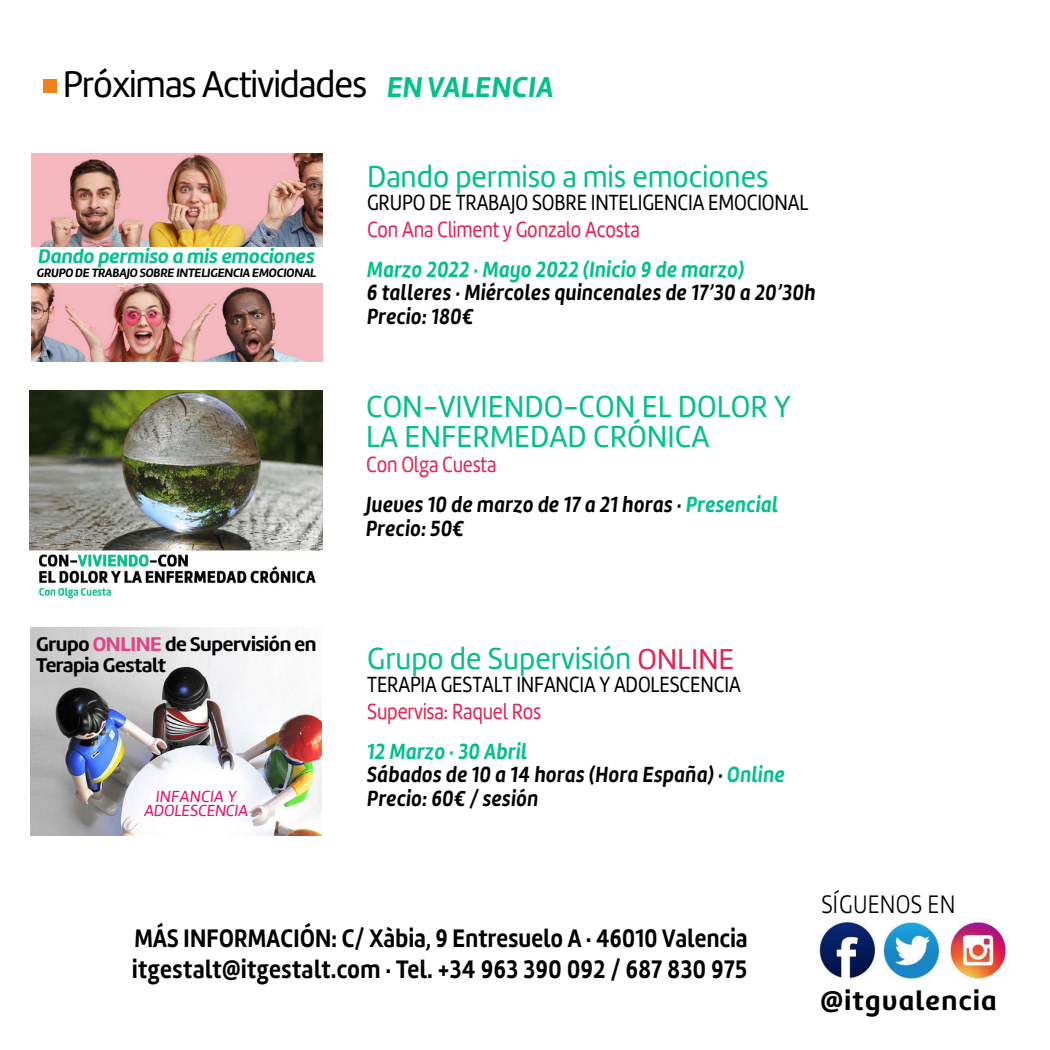
<style>
.page{position:relative;width:1050px;height:1050px;background:#fff}
.page>*{position:absolute;margin:0;border:0;box-sizing:border-box;transform-origin:0 0}
.t1{font:38.5px "Marine";letter-spacing:-.025em;color:#000;scale:.95 1}
.t2{font:31.5px/29.8px "Marine";color:#00c08c;scale:.95 1}
.t3{font:700 28px "Marine UP";letter-spacing:.05em;color:#000}
.t4{font:700 26.25px/31.5px "Marine";letter-spacing:.015em;color:#000;scale:.85 1}
.t5{font:300 26.25px "Marine";letter-spacing:.01em;color:#000;scale:.85 1}
.t6{font:italic 700 22.75px/23.7px "Marine";letter-spacing:.025em;color:#000;scale:.87 1}
.t7{font:22.75px "Marine";letter-spacing:-.01em;color:#000;scale:.85 1}
.t8{font:22.75px "Marine";letter-spacing:-.01em;color:#e52355;scale:.85 1}
.t9{font:italic 700 22.75px "Marine";letter-spacing:.025em;color:#00c08c;scale:.87 1}
.t10{font:700 20.56px/20.6px "Marine";letter-spacing:-.015em;color:#000}
.t11{font:italic 700 20.39px "Marine";color:#00c08c}
.t12{font:16.62px/14.2px "Marine Regular Oblicua";letter-spacing:-.015em;color:#e1136d;text-align:center}
.t13{font:12.51px "Marine Bold Oblicua";letter-spacing:-.015em;color:#000}
.s1{font-family:"Marine Bold Oblicua";font-size:29.75px;color:#00c08c}
.s2{color:#e34188}
.s3{color:#00c08c}
.s4{font-size:29.75px;color:#e52355}
</style>
<div class="page">
<img style="left:29px;top:391px;width:293px;height:208px">
<img style="left:31px;top:283px;width:291px;height:79px">
<img style="left:31px;top:153px;width:291px;height:94px">
<img style="left:31px;top:627px;width:291px;height:208px">
<div style="left:44px;top:80px;width:13px;height:13px;background:#f48118"></div>
<img style="left:816px;top:920px;width:194px;height:59px">
<h1 class="t1" style="left:63px;top:59px;width:518px">Próximas Actividades <span class="s1">EN VALENCIA</span></h1>
<h2 class="t2" style="left:367px;top:162px;width:424px">Dando permiso a mis emociones</h2>
<p class="t7" style="left:367px;top:188px;width:521px">GRUPO DE TRABAJO SOBRE INTELIGENCIA EMOCIONAL</p>
<p class="t11" style="left:38px;top:243px;width:278px">Dando permiso a mis emociones</p>
<p class="t13" style="left:37px;top:265px;width:281px">GRUPO DE TRABAJO SOBRE INTELIGENCIA EMOCIONAL</p>
<p class="t10" style="left:36px;top:634px;width:282px">Grupo <span class="s2">ONLINE</span> de Supervisión en<br>Terapia Gestalt</p>
<p class="t12" style="left:144px;top:789px;width:105px">INFANCIA Y<br>ADOLESCENCIA</p>
<p class="t8" style="left:367px;top:215px;width:322px">Con Ana Climent y Gonzalo Acosta</p>
<p class="t9" style="left:367px;top:254px;width:435px">Marzo 2022 · Mayo 2022 (Inicio 9 de marzo)</p>
<p class="t6" style="left:367px;top:281px;width:517px">6 talleres · Miércoles quincenales de 17’30 a 20’30h<br>Precio: 180€</p>
<h2 class="t2" style="left:366px;top:392px;width:448px">CON-VIVIENDO-CON EL DOLOR Y<br>LA ENFERMEDAD CRÓNICA</h2>
<p class="t8" style="left:366px;top:450px;width:155px">Con Olga Cuesta</p>
<p class="t6" style="left:366px;top:492px;width:475px">Jueves 10 de marzo de 17 a 21 horas · <span class="s3">Presencial<br></span>Precio: 50€</p>
<h2 class="t2" style="left:367px;top:644px;width:388px">Grupo de Supervisión <span class="s4">ONLINE</span></h2>
<p class="t7" style="left:367px;top:670px;width:441px">TERAPIA GESTALT INFANCIA Y ADOLESCENCIA</p>
<p class="t8" style="left:367px;top:697px;width:206px">Supervisa: Raquel Ros</p>
<p class="t6" style="left:367px;top:739px;width:481px"><span class="s3">12 Marzo · 30 Abril<br></span>Sábados de 10 a 14 horas (Hora España) · <span class="s3">Online<br></span>Precio: 60€ / sesión</p>
<p class="t5" style="left:822px;top:889px;width:159px">SÍGUENOS EN</p>
<p class="t4" style="left:132px;top:922px;width:725px">MÁS INFORMACIÓN: C/ Xàbia, 9 Entresuelo A · 46010 Valencia itgestalt@itgestalt.com · Tel. +34 963 390 092 / 687 830 975</p>
<p class="t3" style="left:821px;top:982px;width:178px">@itgvalencia</p>
</div>
